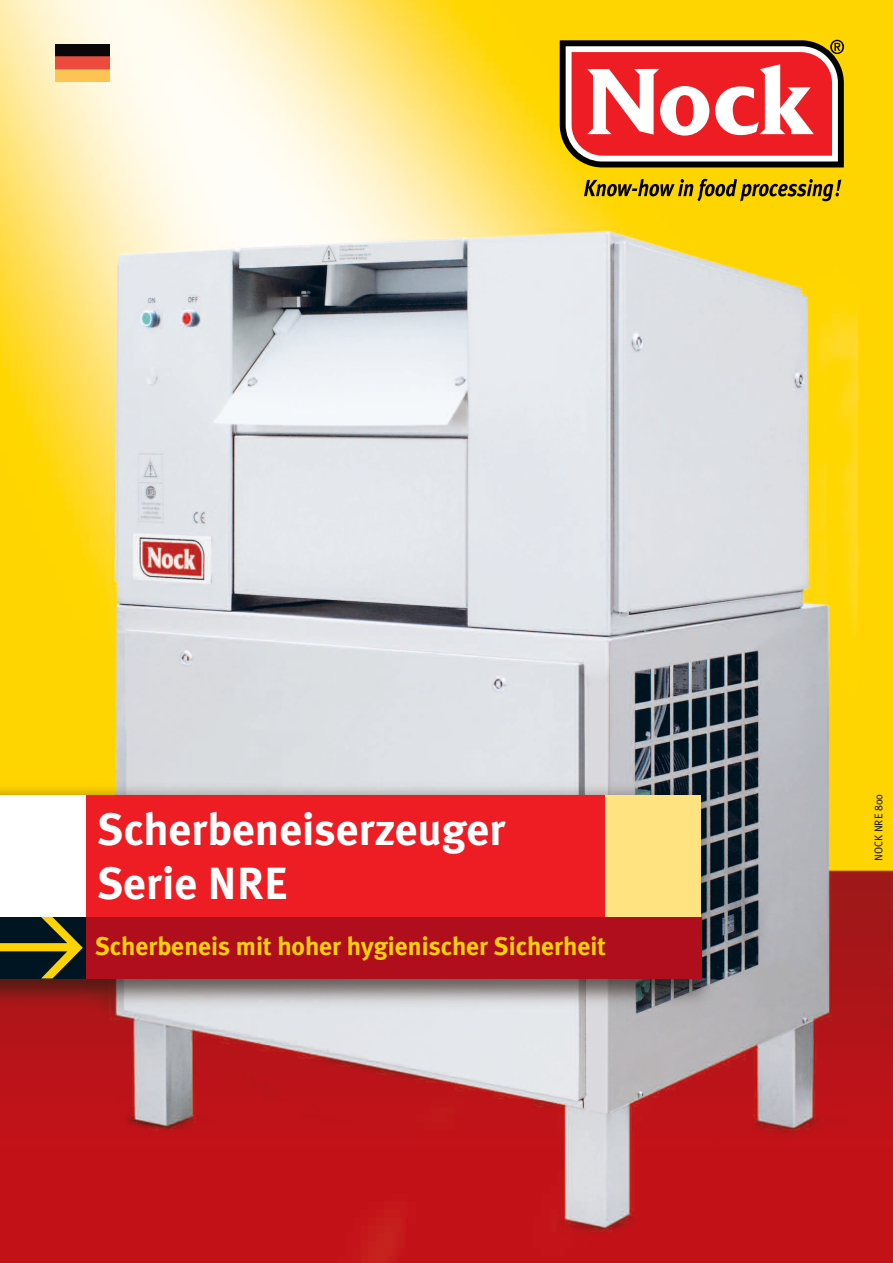
<style>
.page{position:relative;width:893px;height:1263px;background:#fff}
.page>*{position:absolute;margin:0;border:0;box-sizing:border-box;transform-origin:0 0}
.t1{font:700 45px/54px "Meta Plus";color:#fff}
.t2{font:700 25.5px "Meta Plus";color:#fed304}
.t3{font:11.25px "Meta Plus";color:#231f20;scale:.95 1}
</style>
<div class="page">
<img style="left:0;top:0;width:893px;height:1263px">
<div style="left:0;top:796px;width:700px;height:121px;background:#ee1d23"></div>
<div style="left:605px;top:796px;width:96px;height:121px;background:#ffe380"></div>
<div style="left:85px;top:917px;width:616px;height:62px;background:#b00d1d"></div>
<div style="left:0;top:917px;width:85px;height:62px;background:#001522"></div>
<div style="left:0;top:796px;width:85px;height:121px;background:#fff"></div>
<svg style="left:0;top:917px;width:83px;height:61px"></svg>
<svg style="left:560px;top:40px;width:284px;height:127px"></svg>
<svg style="left:584px;top:179px;width:257px;height:22px;background:#b09300"></svg>
<img style="left:55px;top:45px;width:55px;height:36px">
<h1 class="t1" style="left:97px;top:802px;width:409px">Scherbeneiserzeuger<br>Serie NRE</h1>
<p class="t2" style="left:95px;top:931px;width:512px">Scherbeneis mit hoher hygienischer Sicherheit</p>
<p class="t3" style="left:872px;top:861px;width:72px;rotate:-90deg">NOCK NRE 800</p>
</div>
